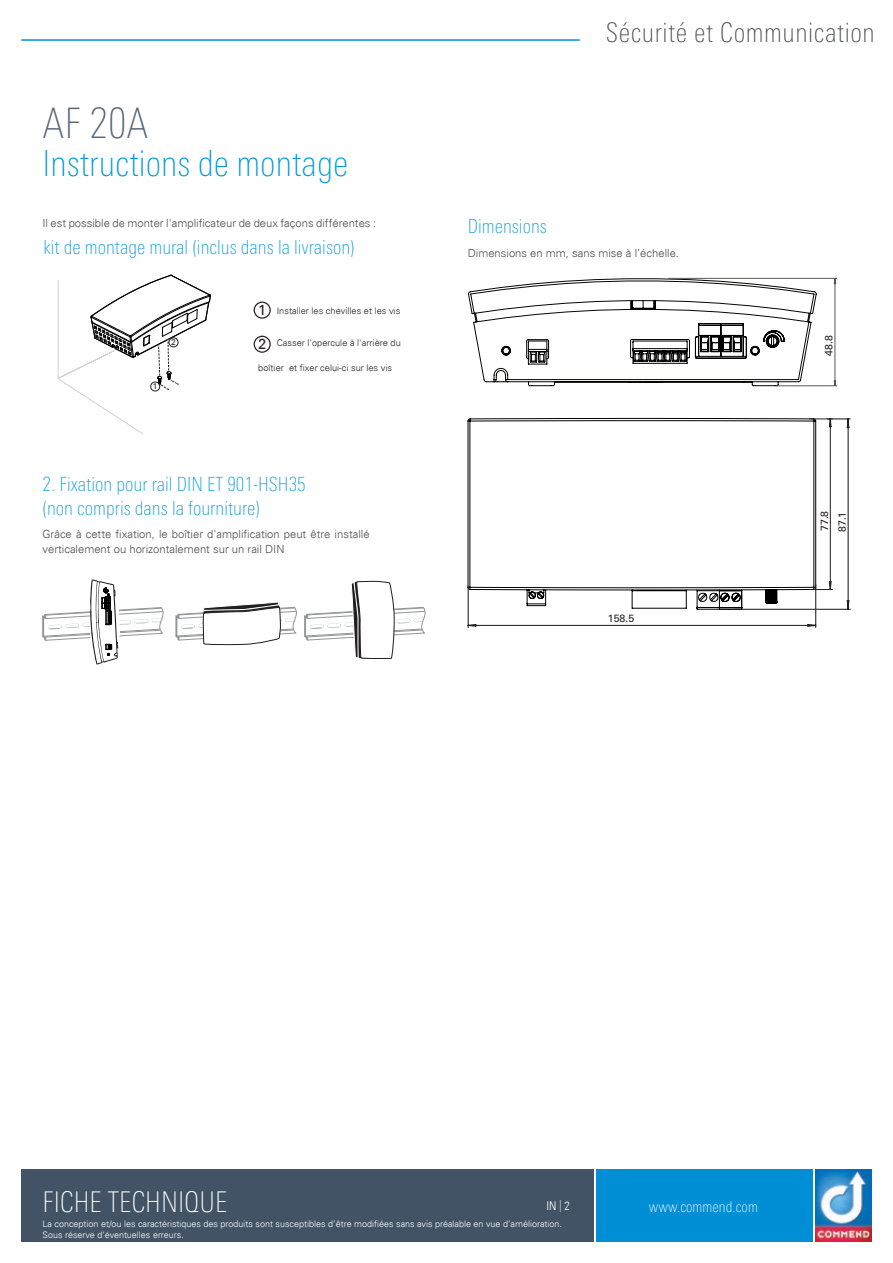
<style>
.page{position:relative;width:893px;height:1263px;background:#fff}
.page>*{position:absolute;margin:0;border:0;box-sizing:border-box;transform-origin:0 0}
.t1{font:100 condensed 42px "Univers Next Pro";color:#58687a}
.t2{font:100 condensed 36px "Univers Next Pro";color:#069ad9}
.t3{font:100 condensed 28.5px "Univers Next Pro";color:#fff}
.t4{font:100 condensed 27px "Univers Next Pro";letter-spacing:.02em;color:#4b4c4d}
.t5{font:100 condensed 19.5px/23.4px "Univers Next Pro";color:#069ad9}
.t6{font:100 condensed 15px "Univers Next Pro";color:#fff}
.t7{font:12px "Univers Com 47 Light Cond";color:#fff}
.t8{font:300 11.25px/15px "Univers Com 45";color:#4b4c4d}
.t9{font:10.5px/17.5px "Univers Com 55 Roman";color:#231f20}
.t10{font:300 9.3px "Univers Com 45";color:#231f20}
.t11{font:300 9px/10.8px "Univers Com 45";color:#fff}
.t12{font:8.4px "Univers Com 55 Roman";color:#231f20}
.s1{font-family:"Univers Com 55 Roman";font-weight:400;font-size:14.7px}
.s2{color:#d5dde2}
</style>
<div class="page">
<img style="left:815px;top:1169px;width:57px;height:73px">
<div style="left:21px;top:1169px;width:573px;height:73px;background:#425366"></div>
<div style="left:596px;top:1169px;width:216px;height:73px;background:#008fd5"></div>
<hr style="left:21px;top:39px;width:559px;height:2px;background:#008fd5">
<svg style="left:176px;top:581px;width:249px;height:78px"></svg>
<svg style="left:43px;top:579px;width:121px;height:86px"></svg>
<svg style="left:58px;top:275px;width:153px;height:159px"></svg>
<div style="left:254px;top:302px;width:17px;height:17px;border:1px solid #231f20;border-radius:50%"></div>
<div style="left:254px;top:336px;width:17px;height:17px;border:1px solid #231f20;border-radius:50%"></div>
<div style="left:169px;top:337px;width:9px;height:10px;border:1px solid #231f20;border-radius:50%"></div>
<div style="left:150px;top:382px;width:10px;height:9px;border:1px solid #231f20;border-radius:50%"></div>
<svg style="left:468px;top:418px;width:382px;height:210px"></svg>
<svg style="left:468px;top:278px;width:370px;height:109px"></svg>
<h1 class="t1" style="left:43px;top:99px;width:107px">AF 20A</h1>
<h2 class="t2" style="left:43px;top:143px;width:307px">Instructions de montage</h2>
<p class="t8" style="left:43px;top:215px;width:335px">Il est possible de monter l'amplificateur de deux façons différentes :</p>
<h3 class="t5" style="left:43px;top:235px;width:313px">kit de montage mural (inclus dans la livraison)</h3>
<p class="t12" style="left:153px;top:381px;width:6px">1</p>
<p class="t12" style="left:171px;top:337px;width:6px">2</p>
<p class="t10" style="left:258px;top:305px;width:144px"><span class="s1">1</span> Installer les chevilles et les vis</p>
<p class="t10" style="left:258px;top:337px;width:144px"><span class="s1">2</span> Casser l'opercule à l'arrière du</p>
<p class="t10" style="left:258px;top:362px;width:135px">boîtier et fixer celui-ci sur les vis</p>
<h3 class="t5" style="left:43px;top:473px;width:265px">2. Fixation pour rail DIN ET 901-HSH35 (non compris dans la fourniture)</h3>
<p class="t8" style="left:43px;top:526px;width:329px">Grâce à cette fixation, le boîtier d'amplification peut être installé verticalement ou horizontalement sur un rail DIN</p>
<h3 class="t4" style="left:606px;top:17px;width:270px">Sécurité et Communication</h3>
<h3 class="t5" style="left:468px;top:215px;width:81px">Dimensions</h3>
<p class="t8" style="left:468px;top:245px;width:213px">Dimensions en mm, sans mise à l’échelle.</p>
<p class="t9" style="left:608px;top:610px;width:28px">158.5</p>
<p class="t9" style="left:820px;top:356px;width:22px;rotate:-90deg">48.8</p>
<p class="t9" style="left:816px;top:532px;width:23px;rotate:-90deg">77.8<br>87.1</p>
<h3 class="t3" style="left:43px;top:1186px;width:186px">FICHE TECHNIQUE</h3>
<p class="t7" style="left:546px;top:1198px;width:25px">IN <span class="s2">|</span> 2</p>
<h3 class="t6" style="left:649px;top:1198px;width:111px">www.commend.com</h3>
<p class="t11" style="left:43px;top:1218px;width:521px">La conception et/ou les caractéristiques des produits sont susceptibles d’être modifiées sans avis préalable en vue d’amélioration.<br>Sous réserve d’éventuelles erreurs.</p>
</div>
